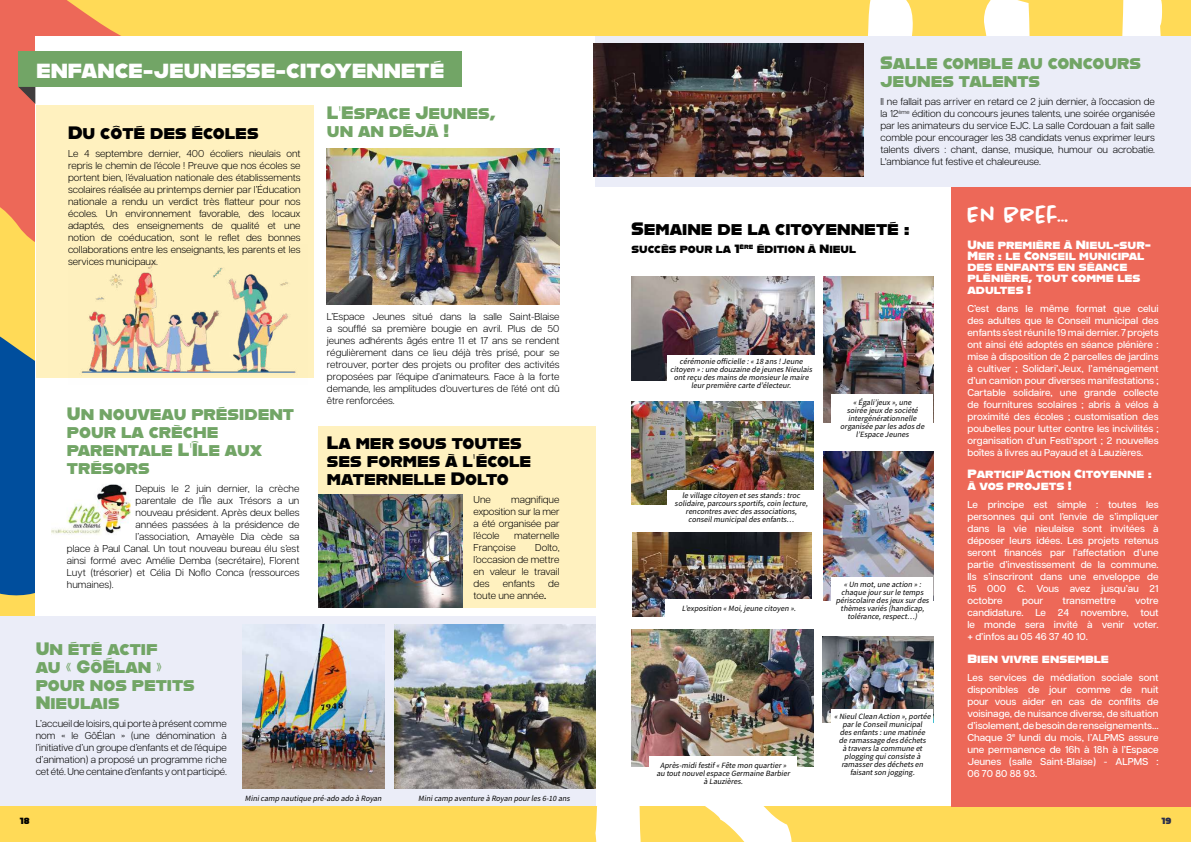
<style>
.page{position:relative;width:1191px;height:842px;background:#ffda57}
.page>*{position:absolute;margin:0;border:0;box-sizing:border-box;transform-origin:0 0}
.t1{font:500 24px "Chantal";color:#fff}
.t2{font:20.4px "Alfarn";color:#fff}
.t3{font:18px/18px "Alfarn";color:#72a566}
.t4{font:18px/18px "Alfarn";color:#000}
.t5{font:12px/11.3px "Alfarn";color:#fff}
.t6{font:12px "Alfarn";color:#000}
.t7{font:300 10px/12px "Articulat CF";color:#000;text-align:justify}
.t8{font:500 10px/12px "Articulat CF";color:#fff;text-align:justify}
.t9{font:9px "Alfarn";color:#000}
.t10{font:9px "Alfarn";color:#292d4b}
.t11{font:italic 8px/8px "Source Sans Pro";color:#000;text-align:center}
.s1{font-weight:500}
</style>
<div class="page">
<svg style="left:868px;top:0;width:162px;height:36px"></svg>
<svg style="left:1122px;top:0;width:41px;height:36px"></svg>
<svg style="left:595px;top:806px;width:197px;height:36px"></svg>
<svg style="left:0;top:281px;width:36px;height:324px"></svg>
<div style="left:36px;top:36px;width:1119px;height:770px;background:#fff"></div>
<div style="left:18px;top:51px;width:444px;height:36px;background:#72a566"></div>
<svg style="left:0;top:0;width:121px;height:263px"></svg>
<img style="left:327px;top:148px;width:232px;height:157px">
<div style="left:36px;top:105px;width:277px;height:273px;background:#fff1bf"></div>
<img style="left:81px;top:260px;width:215px;height:113px">
<img style="left:51px;top:484px;width:79px;height:51px">
<div style="left:318px;top:426px;width:277px;height:181px;background:#fff1bf"></div>
<img style="left:318px;top:495px;width:144px;height:112px">
<div style="left:0;top:617px;width:595px;height:189px;background:#ebedf8"></div>
<img style="left:394px;top:625px;width:201px;height:164px">
<img style="left:242px;top:625px;width:143px;height:164px">
<div style="left:595px;top:36px;width:596px;height:151px;background:#ebedf8"></div>
<img style="left:594px;top:44px;width:269px;height:133px">
<div style="left:951px;top:187px;width:240px;height:619px;background:#ed6858"></div>
<img style="left:631px;top:277px;width:183px;height:104px">
<img style="left:823px;top:451px;width:110px;height:149px">
<img style="left:631px;top:401px;width:182px;height:103px">
<img style="left:632px;top:533px;width:179px;height:83px">
<img style="left:823px;top:277px;width:110px;height:146px">
<img style="left:822px;top:637px;width:111px;height:85px">
<img style="left:631px;top:630px;width:182px;height:136px">
<div style="left:667px;top:355px;width:147px;height:35px;background:#fff"></div>
<div style="left:667px;top:490px;width:148px;height:34px;background:#fff"></div>
<div style="left:665px;top:600px;width:147px;height:17px;background:#fff"></div>
<div style="left:649px;top:757px;width:147px;height:32px;background:#fff"></div>
<div style="left:831px;top:395px;width:102px;height:46px;background:#fff"></div>
<div style="left:831px;top:577px;width:102px;height:46px;background:#fff"></div>
<div style="left:831px;top:709px;width:102px;height:71px;background:#fff"></div>
<h2 class="t2" style="left:36px;top:58px;width:410px">ENFANCE-JEUNESSE-CITOYENNETÉ</h2>
<h3 class="t3" style="left:327px;top:102px;width:171px">L’Espace Jeunes, un an déjà !</h3>
<h3 class="t4" style="left:68px;top:123px;width:192px">Du côté des écoles</h3>
<p class="t7" style="left:68px;top:146px;width:234px">Le 4 septembre dernier, 400 écoliers nieulais ont repris le chemin de l’école ! Preuve que nos écoles se portent bien, l’évaluation nationale des établissements scolaires réalisée au printemps dernier par l’Éducation nationale a rendu un verdict très flatteur pour nos écoles. Un environnement favorable, des locaux adaptés, des enseignements de qualité et une notion de coéducation, sont le reflet des bonnes collaborations entre les enseignants, les parents et les services municipaux.</p>
<h3 class="t3" style="left:67px;top:404px;width:229px">Un nouveau président pour la crèche parentale L’Île aux trésors</h3>
<p class="t7" style="left:136px;top:482px;width:165px">Depuis le 2 juin dernier, la crèche</p>
<p class="t7" style="left:136px;top:494px;width:165px">parentale de l’Île aux Trésors a un</p>
<p class="t7" style="left:136px;top:506px;width:165px">nouveau président. Après deux belles</p>
<p class="t7" style="left:136px;top:518px;width:165px">années passées à la présidence de</p>
<p class="t7" style="left:136px;top:530px;width:165px">l’association, Amayèle Dia cède sa</p>
<p class="t7" style="left:67px;top:542px;width:234px">place à Paul Canal. Un tout nouveau bureau élu s’est</p>
<p class="t7" style="left:67px;top:554px;width:234px">ainsi formé avec Amélie Demba (secrétaire), Florent</p>
<p class="t7" style="left:67px;top:566px;width:234px">Luyt (trésorier) et Célia Di Noflo Conca (ressources</p>
<p class="t7" style="left:67px;top:578px;width:48px">humaines).</p>
<h3 class="t3" style="left:36px;top:639px;width:161px">Un été actif<br>au « GôÉlan » pour nos petits<br>Nieulais</h3>
<p class="t7" style="left:36px;top:717px;width:193px">L’accueil de loisirs, qui porte à présent comme nom « le GôÉlan » (une dénomination à l’initiative d’un groupe d’enfants et de l’équipe d’animation) a proposé un programme riche cet été. Une centaine d’enfants y ont participé.</p>
<p class="t7" style="left:327px;top:310px;width:234px">L’Espace Jeunes situé dans la salle Saint-Blaise a soufflé sa première bougie en avril. Plus de 50 jeunes adhérents âgés entre 11 et 17 ans se rendent régulièrement dans ce lieu déjà très prisé, pour se retrouver, porter des projets ou profiter des activités proposées par l’équipe d’animateurs. Face à la forte demande, les amplitudes d’ouvertures de l’été ont dû être renforcées.</p>
<h3 class="t4" style="left:327px;top:433px;width:206px">La mer sous toutes ses formes à l’école maternelle Dolto</h3>
<p class="t7" style="left:473px;top:493px;width:19px">Une</p>
<p class="t7" style="left:473px;top:493px;width:87px;text-indent:38px">magnifique exposition sur la mer a été organisée par l’école</p>
<p class="t7" style="left:473px;top:529px;width:87px;text-indent:40px">maternelle<br>Françoise</p>
<p class="t7" style="left:473px;top:541px;width:87px;text-indent:62px">Dolto, l’occasion de mettre en valeur le travail des</p>
<p class="t7" style="left:503px;top:577px;width:33px">enfants</p>
<p class="t7" style="left:548px;top:577px;width:13px">de</p>
<p class="t7" style="left:473px;top:589px;width:74px">toute une année<span class="s1">.</span></p>
<p class="t11" style="left:245px;top:794px;width:140px">Minicamp nautique pré-ado ado à Royan</p>
<p class="t11" style="left:418px;top:794px;width:155px">Minicamp aventure à Royan pourles 6-10 ans</p>
<h3 class="t3" style="left:880px;top:53px;width:262px">Salle comble au concours jeunes talents</h3>
<p class="t7" style="left:880px;top:95px;width:276px">Il ne fallait pas arriver en retard ce 2 juin dernier, à l’occasion de la 12<sup>ème</sup> édition du concours jeunes talents, une soirée organisée par les animateurs du service EJC. La salle Cordouan a fait salle comble pour encourager les 38 candidats venus exprimer leurs talents divers : chant, danse, musique, humour ou acrobatie.<br>L'ambiance fut festive et chaleureuse.</p>
<h3 class="t4" style="left:631px;top:219px;width:280px">Semaine de la citoyenneté :</h3>
<p class="t6" style="left:631px;top:242px;width:226px">succès pour la 1<sup>ère</sup> édition à Nieul</p>
<p class="t11" style="left:670px;top:357px;width:145px">cérémonie officielle :« 18 ans !Jeune citoyen » :une douzaine de jeunes Nieulais ontreçu des mains de monsieurle maire leurpremière carte d’électeur.</p>
<p class="t11" style="left:674px;top:491px;width:136px">le village citoyen etses stands :troc solidaire,parcours sportifs,coin lecture, rencontres avec des associations, conseilmunicipaldes enfants…</p>
<p class="t11" style="left:682px;top:604px;width:117px">L’exposition « Moi,jeune citoyen ».</p>
<p class="t11" style="left:840px;top:398px;width:87px">« Égali’jeux »,une<br>soirée jeux de société intergénérationnelle organisée parles ados de l’Espace Jeunes</p>
<p class="t11" style="left:835px;top:580px;width:97px">« Un mot,une action » : chaque joursurle temps périscolaire des jeux surdes thèmes variés (handicap, tolérance,respect…)</p>
<p class="t11" style="left:656px;top:761px;width:137px">Après-midifestif« Fête mon quartier» au toutnouvelespace Germaine Barbier à Lauzières.</p>
<p class="t11" style="left:834px;top:713px;width:100px">« NieulClean Action »,portée parle Conseilmunicipal<br>des enfants :une matinée de ramassage des déchets<br>à travers la commune et plogging quiconsiste à ramasserdes déchets en faisantson jogging.</p>
<h1 class="t1" style="left:967px;top:200px;width:104px">EN BREF…</h1>
<p class="t5" style="left:967px;top:239px;width:185px">Une première à Nieul-sur-<br>Mer : le Conseil municipal des enfants en séance plénière, tout comme les adultes !</p>
<p class="t8" style="left:967px;top:302px;width:193px">C’est dans le même format que celui des adultes que le Conseil municipal des enfants s’est réuni le 19 mai dernier. 7 projets ont ainsi été adoptés en séance plénière : mise à disposition de 2 parcelles de jardins à cultiver ; Solidari’Jeux, l’aménagement d’un camion pour diverses manifestations ; Cartable solidaire, une grande collecte de fournitures scolaires ; abris à vélos à proximité des écoles ; customisation des poubelles pour lutter contre les incivilités ; organisation d’un Festi’sport ; 2 nouvelles boîtes à livres au Payaud et à Lauzières.</p>
<p class="t5" style="left:967px;top:467px;width:186px;line-height:12px">Particip’Action Citoyenne : à vos projets !</p>
<p class="t8" style="left:967px;top:498px;width:193px">Le principe est simple : toutes les personnes qui ont l’envie de s’impliquer dans la vie nieulaise sont invitées à déposer leurs idées. Les projets retenus seront financés par l’affectation d’une partie d’investissement de la commune.<br>Ils s’inscriront dans une enveloppe de 15 000 €. Vous avez jusqu’au 21 octobre</p>
<p class="t8" style="left:967px;top:594px;width:193px;text-indent:168px">votre candidature. Le 24 novembre, tout le monde sera invité à venir voter. + d’infos au 05 46 37 40 10.</p>
<p class="t5" style="left:967px;top:653px;width:143px">Bien vivre ensemble</p>
<p class="t8" style="left:967px;top:671px;width:193px">Les services de médiation sociale sont disponibles de jour comme de nuit pour vous aider en cas de conflits de voisinage, de nuisance diverse, de situation d’isolement, de besoin de renseignements… Chaque 3<sup>e</sup> lundi du mois, l’ALPMS assure une permanence de 16h à 18h à l’Espace Jeunes (salle Saint-Blaise) - ALPMS :<br>06 70 80 88 93.</p>
<p class="t8" style="left:1022px;top:594px;width:23px">pour</p>
<p class="t8" style="left:1062px;top:594px;width:55px">transmettre</p>
<p class="t9" style="left:20px;top:816px;width:11px">18</p>
<p class="t10" style="left:1161px;top:816px;width:11px">19</p>
</div>
